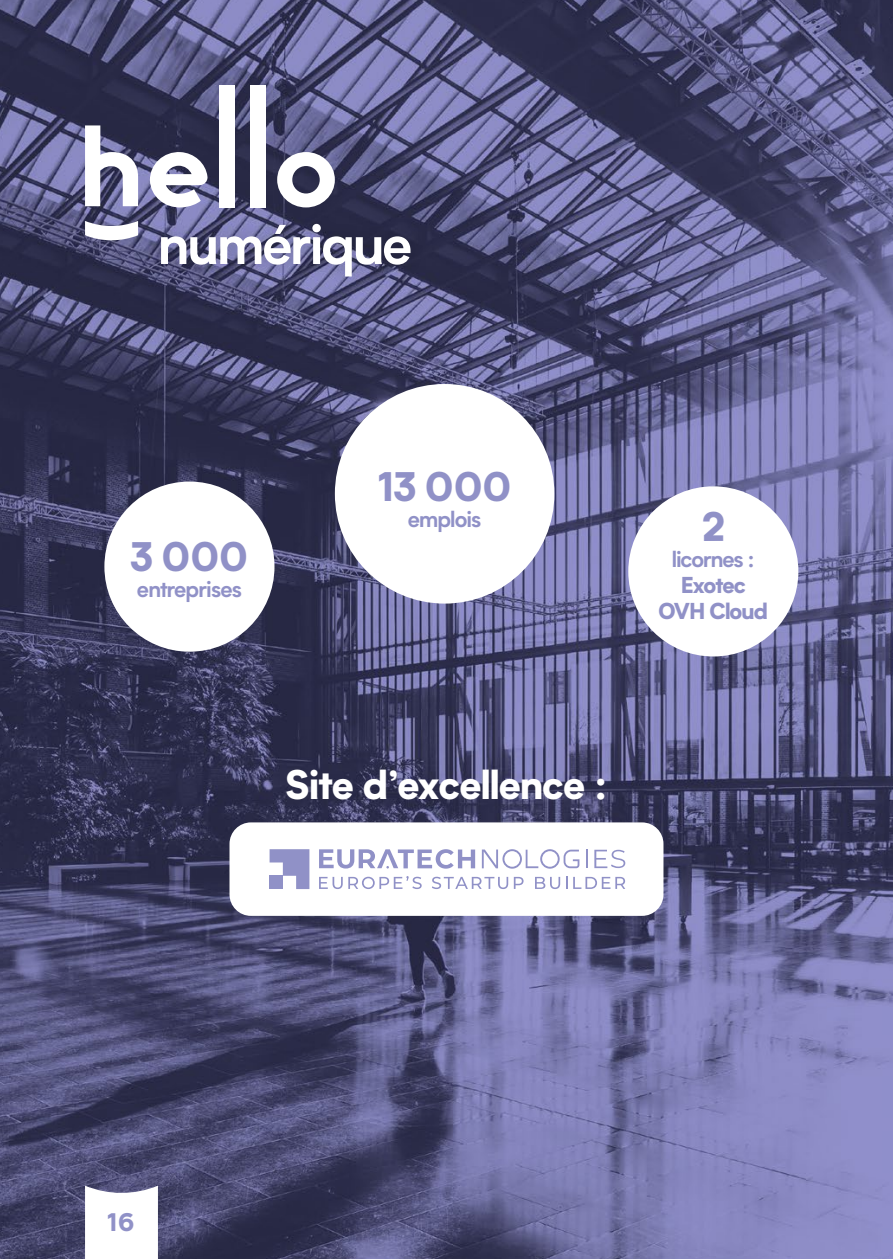
<style>
.page{position:relative;width:893px;height:1259px;background:#fff}
.page>*{position:absolute;margin:0;border:0;box-sizing:border-box;transform-origin:0 0}
.t1{font:700 54px "Biotif";letter-spacing:-.04em;color:#fff}
.t2{font:900 39px "Biotif";letter-spacing:-.02em;color:#fff}
.t3{font:900 39px "Biotif";letter-spacing:-.04em;color:#9091c7}
.t4{font:900 24px "Biotif";color:#9091c7}
.t5{font:700 21.6px "Biotif";letter-spacing:-.04em;color:#9091c7}
.t6{font:900 21.6px/26.1px "Biotif";letter-spacing:-.045em;color:#9091c7;text-align:center}
</style>
<div class="page">
<img style="left:0;top:0;width:893px;height:1259px">
<svg style="left:85px;top:1185px;width:73px;height:74px"></svg>
<svg style="left:277px;top:152px;width:58px;height:55px"></svg>
<svg style="left:85px;top:125px;width:53px;height:81px"></svg>
<div style="left:219px;top:85px;width:16px;height:122px;background:#fff"></div>
<div style="left:250px;top:85px;width:15px;height:122px;background:#fff"></div>
<svg style="left:150px;top:151px;width:58px;height:57px"></svg>
<svg style="left:85px;top:221px;width:53px;height:21px"></svg>
<div style="left:145px;top:209px;width:280px;height:83px;background:#000;opacity:.16"></div>
<div style="left:335px;top:384px;width:219px;height:219px;background:#fff;border-radius:50%"></div>
<div style="left:104px;top:481px;width:170px;height:170px;background:#fff;border-radius:50%"></div>
<div style="left:628px;top:486px;width:170px;height:170px;background:#fff;border-radius:50%"></div>
<div style="left:229px;top:822px;width:434px;height:94px;background:#fff;border-radius:21px"></div>
<svg style="left:270px;top:849px;width:39px;height:40px"></svg>
<div style="left:270px;top:875px;width:13px;height:14px;background:#9091c7"></div>
<svg style="left:319px;top:849px;width:156px;height:19px"></svg>
<svg style="left:586px;top:849px;width:2px;height:19px"></svg>
<svg style="left:482px;top:849px;width:97px;height:19px"></svg>
<svg style="left:594px;top:849px;width:31px;height:19px"></svg>
<svg style="left:319px;top:876px;width:103px;height:13px"></svg>
<svg style="left:432px;top:876px;width:76px;height:13px"></svg>
<svg style="left:514px;top:877px;width:10px;height:12px"></svg>
<svg style="left:535px;top:877px;width:25px;height:12px"></svg>
<svg style="left:566px;top:877px;width:1px;height:12px"></svg>
<svg style="left:573px;top:877px;width:52px;height:12px"></svg>
<h1 class="t1" style="left:158px;top:204px;width:256px">numérique</h1>
<h2 class="t3" style="left:130px;top:526px;width:120px">3 000</h2>
<p class="t5" style="left:137px;top:572px;width:106px">entreprises</p>
<h2 class="t3" style="left:377px;top:456px;width:136px">13 000</h2>
<p class="t5" style="left:408px;top:503px;width:75px">emplois</p>
<h2 class="t3" style="left:701px;top:496px;width:26px">2</h2>
<p class="t5" style="left:672px;top:542px;width:84px">licornes :</p>
<p class="t6" style="left:658px;top:570px;width:111px">Exotec<br>OVH Cloud</p>
<h2 class="t2" style="left:286px;top:754px;width:323px">Site d’excellence :</h2>
<p class="t4" style="left:107px;top:1203px;width:29px">16</p>
</div>
